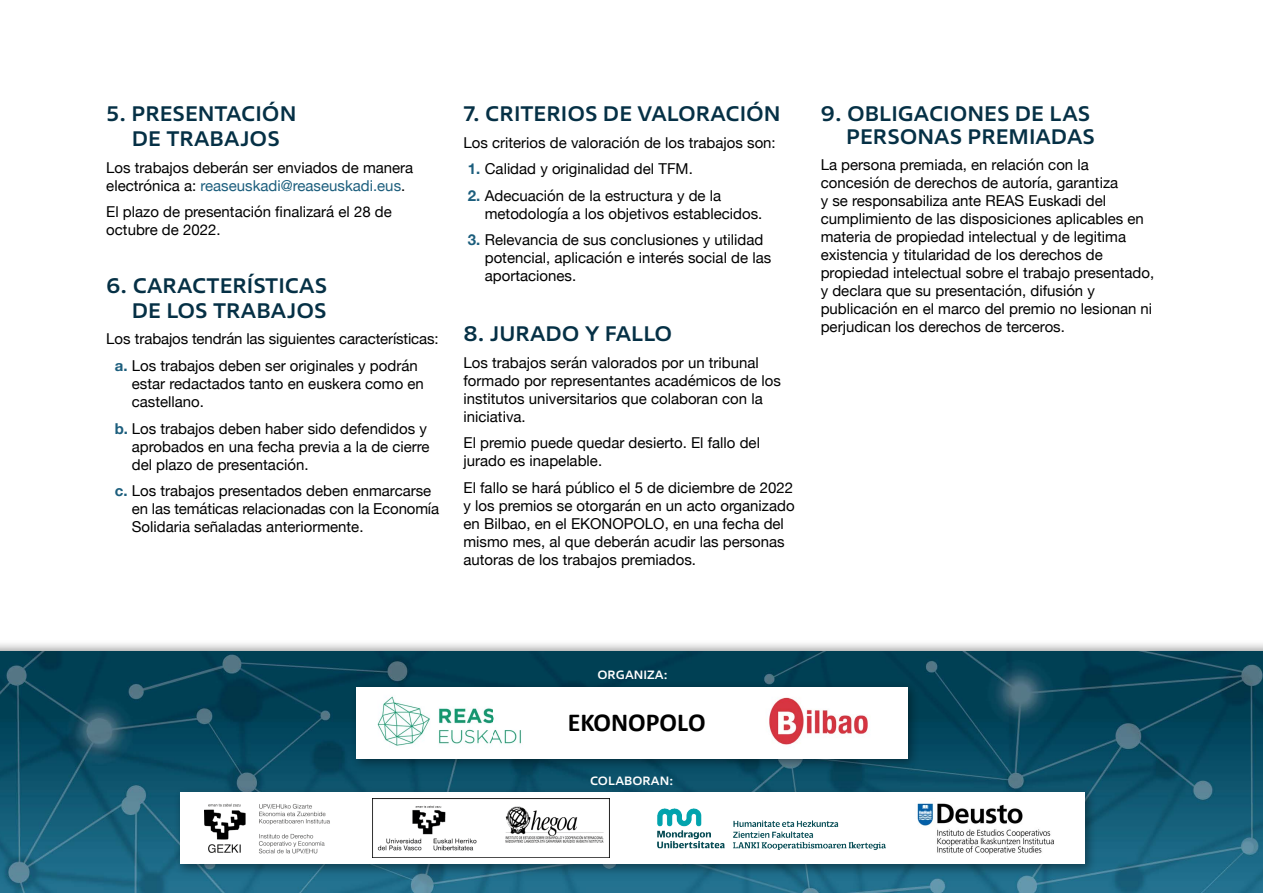
<style>
.page{position:relative;width:1263px;height:893px;background:#fff}
.page>*{position:absolute;margin:0;border:0;box-sizing:border-box;transform-origin:0 0}
.t1{font:700 25.95px "Calibri";color:#000}
.t2{font:500 semi-expanded 21px/25.2px "Fact";color:#053045;text-align:right}
.t3{font:15px/18px "Helvetica Neue";color:#000}
.t4{font:500 semi-expanded 12px "Fact";color:#fff}
.s1{color:#1c5e7d}
.s2{font-weight:700;color:#1c5e7d}
</style>
<div class="page">
<div style="left:0;top:639px;width:1263px;height:254px;background:#000;opacity:.35"></div>
<img style="left:0;top:651px;width:1263px;height:242px">
<div style="left:350px;top:680px;width:570px;height:91px;background:#000;opacity:.4"></div>
<div style="left:357px;top:687px;width:551px;height:72px;background:#fff"></div>
<div style="left:174px;top:786px;width:922px;height:90px;background:#000;opacity:.4"></div>
<div style="left:180px;top:792px;width:904px;height:72px;background:#fff"></div>
<img style="left:377px;top:696px;width:144px;height:50px">
<img style="left:769px;top:697px;width:99px;height:50px">
<img style="left:205px;top:803px;width:125px;height:51px">
<img style="left:657px;top:808px;width:229px;height:42px">
<img style="left:917px;top:803px;width:137px;height:52px">
<img style="left:372px;top:799px;width:238px;height:58px">
<h2 class="t2" style="left:106px;top:101px;width:192px;text-align:center">5. PRESENTACIÓN<br>DE TRABAJOS</h2>
<p class="t3" style="left:106px;top:159px;width:309px">Los trabajos deberán ser enviados de manera electrónica a: <span class="s1">reaseuskadi@reaseuskadi.eus</span>.</p>
<p class="t3" style="left:106px;top:204px;width:287px">El plazo de presentación finalizará el 28 de octubre de 2022.</p>
<h2 class="t2" style="left:106px;top:272px;width:222px">6. CARACTERÍSTICAS<br>DE LOS TRABAJOS</h2>
<p class="t3" style="left:115px;top:327px;width:325px;line-height:26.5px;text-indent:-9px">Los trabajos tendrán las siguientes características: <span class="s2">a.</span> Los trabajos deben ser originales y podrán</p>
<p class="t3" style="left:132px;top:375px;width:294px">estar redactados tanto en euskera como en castellano.</p>
<p class="t3" style="left:132px;top:420px;width:299px;text-indent:-17px"><span class="s2">b.</span> Los trabajos deben haber sido defendidos y aprobados en una fecha previa a la de cierre del plazo de presentación.</p>
<p class="t3" style="left:132px;top:483px;width:309px;text-indent:-17px"><span class="s2">c.</span> Los trabajos presentados deben enmarcarse en las temáticas relacionadas con la Economía<br>Solidaria señaladas anteriormente.</p>
<h2 class="t2" style="left:463px;top:101px;width:319px">7. CRITERIOS DE VALORACIÓN</h2>
<p class="t3" style="left:463px;top:134px;width:314px">Los criterios de valoración de los trabajos son:</p>
<p class="t3" style="left:468px;top:161px;width:227px"><span class="s2">1.</span> Calidad y originalidad del TFM.</p>
<p class="t3" style="left:485px;top:187px;width:279px;text-indent:-17px"><span class="s2">2.</span> Adecuación de la estructura y de la metodología a los objetivos establecidos.</p>
<p class="t3" style="left:485px;top:232px;width:288px;text-indent:-17px"><span class="s2">3.</span> Relevancia de sus conclusiones y utilidad potencial, aplicación e interés social de las aportaciones.</p>
<h2 class="t2" style="left:463px;top:321px;width:210px">8. JURADO Y FALLO</h2>
<p class="t3" style="left:463px;top:354px;width:319px">Los trabajos serán valorados por un tribunal formado por representantes académicos de los institutos universitarios que colaboran con la iniciativa.</p>
<p class="t3" style="left:463px;top:435px;width:298px">El premio puede quedar desierto. El fallo del jurado es inapelable.</p>
<p class="t3" style="left:463px;top:479px;width:333px">El fallo se hará público el 5 de diciembre de 2022 y los premios se otorgarán en un acto organizado en Bilbao, en el EKONOPOLO, en una fecha del mismo mes, al que deberán acudir las personas autoras de los trabajos premiados.</p>
<h2 class="t2" style="left:821px;top:102px;width:276px;line-height:22.5px">9. OBLIGACIONES DE LAS<br>PERSONAS PREMIADAS</h2>
<p class="t3" style="left:821px;top:157px;width:335px">La persona premiada, en relación con la concesión de derechos de autoría, garantiza<br>y se responsabiliza ante REAS Euskadi del cumplimiento de las disposiciones aplicables en materia de propiedad intelectual y de legitima existencia y titularidad de los derechos de propiedad intelectual sobre el trabajo presentado, y declara que su presentación, difusión y publicación en el marco del premio no lesionan ni perjudican los derechos de terceros.</p>
<p class="t4" style="left:597px;top:667px;width:72px">ORGANIZA:</p>
<h1 class="t1" style="left:568px;top:705px;width:139px">EKONOPOLO</h1>
<p class="t4" style="left:590px;top:773px;width:84px">COLABORAN:</p>
</div>
